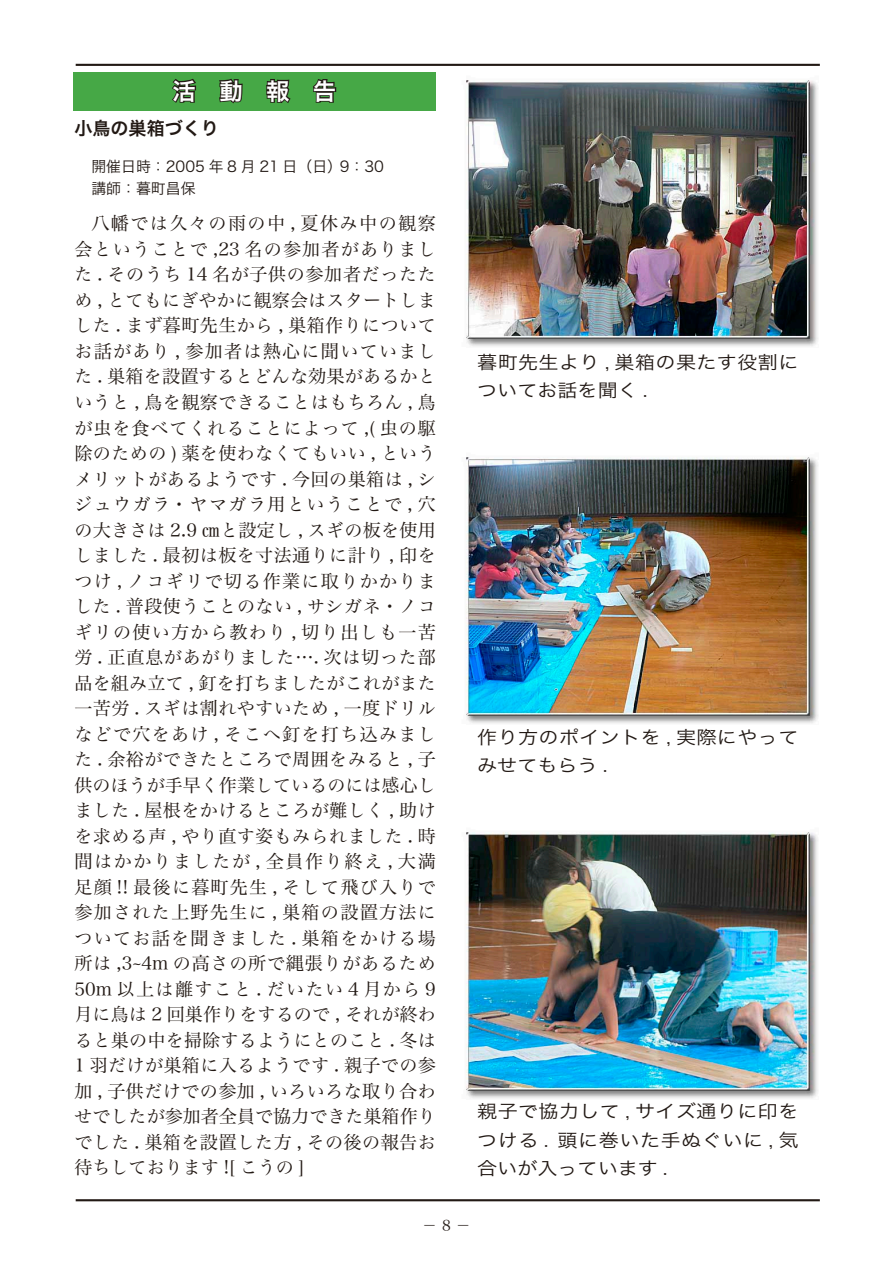
<style>
.page{position:relative;width:893px;height:1263px;background:#fff}
.page>*{position:absolute;margin:0;border:0;box-sizing:border-box;transform-origin:0 0}
.t1{font:23.4px "Hira Kaku Pro W6";color:#fff}
.活動報告__本文{font:18px/25.5px "Hira Min Pro W3";color:#221914;text-align:justify}
.t2{font:18px/28.5px "Hira Kaku Pro W3";letter-spacing:.02em;color:#221914;scale:1.11 1}
.活動報告_記事タイトル{font:18px "Hira Kaku Pro W6";color:#221914}
.活動報告__基本情報{font:14.85px "Hira Kaku Pro W3";color:#221914}
.t3{font:14.85px "Hira Min Pro W3";color:#221914}
</style>
<div class="page">
<div style="left:73px;top:72px;width:363px;height:39px;background:#46a846"></div>
<svg style="left:172px;top:78px;width:24px;height:25px"></svg>
<svg style="left:217px;top:63px;width:27px;height:41px"></svg>
<svg style="left:266px;top:79px;width:25px;height:24px"></svg>
<svg style="left:313px;top:79px;width:24px;height:24px"></svg>
<hr style="left:76px;top:64px;width:744px;height:2px;background:#221914">
<hr style="left:76px;top:1199px;width:744px;height:2px;background:#221914">
<img style="left:466px;top:80px;width:352px;height:267px">
<img style="left:466px;top:457px;width:352px;height:267px">
<img style="left:466px;top:832px;width:352px;height:267px">
<p class="t1" style="left:173px;top:70px;width:165px">活　動　報　告</p>
<p class="活動報告_記事タイトル" style="left:74px;top:112px;width:146px">小鳥の巣箱づくり</p>
<p class="活動報告__基本情報" style="left:91px;top:153px;width:294px">開催日時：2005 年 8 月 21 日（日）9：30</p>
<p class="活動報告__基本情報" style="left:91px;top:175px;width:106px">講師：暮町昌保</p>
<p class="活動報告__本文" style="left:74px;top:209px;width:363px;text-indent:17px">八幡では久々の雨の中 , 夏休み中の観察会ということで ,23 名の参加者がありました . そのうち 14 名が子供の参加者だったため , とてもにぎやかに観察会はスタートしました . まず暮町先生から , 巣箱作りについてお話があり , 参加者は熱心に聞いていました . 巣箱を設置するとどんな効果があるかというと , 鳥を観察できることはもちろん , 鳥が虫を食べてくれることによって ,( 虫の駆除のための ) 薬を使わなくてもいい , というメリットがあるようです . 今回の巣箱は , シジュウガラ・ヤマガラ用ということで , 穴の大きさは 2.9 ㎝と設定し , スギの板を使用しました . 最初は板を寸法通りに計り , 印をつけ , ノコギリで切る作業に取りかかりました . 普段使うことのない , サシガネ・ノコギリの使い方から教わり , 切り出しも一苦労 . 正直息があがりました…. 次は切った部品を組み立て , 釘を打ちましたがこれがまた一苦労 . スギは割れやすいため , 一度ドリルなどで穴をあけ , そこへ釘を打ち込みました . 余裕ができたところで周囲をみると , 子供のほうが手早く作業しているのには感心しました . 屋根をかけるところが難しく , 助けを求める声 , やり直す姿もみられました . 時間はかかりましたが , 全員作り終え , 大満足顔 !! 最後に暮町先生 , そして飛び入りで参加された上野先生に , 巣箱の設置方法についてお話を聞きました . 巣箱をかける場所は ,3~4m の高さの所で縄張りがあるため50m 以上は離すこと . だいたい 4 月から 9月に鳥は 2 回巣作りをするので , それが終わると巣の中を掃除するようにとのこと . 冬は1 羽だけが巣箱に入るようです . 親子での参加 , 子供だけでの参加 , いろいろな取り合わせでしたが参加者全員で協力できた巣箱作りでした . 巣箱を設置した方 , その後の報告お待ちしております ![ こうの ]</p>
<p class="t2" style="left:477px;top:346px;width:291px">暮町先生より , 巣箱の果たす役割についてお話を聞く .</p>
<p class="t2" style="left:477px;top:721px;width:291px">作り方のポイントを , 実際にやってみせてもらう .</p>
<p class="t2" style="left:477px;top:1096px;width:291px;text-align:justify">親子で協力して , サイズ通りに印をつける . 頭に巻いた手ぬぐいに , 気合いが入っています .</p>
<p class="t3" style="left:422px;top:1213px;width:50px">－ 8 －</p>
</div>
